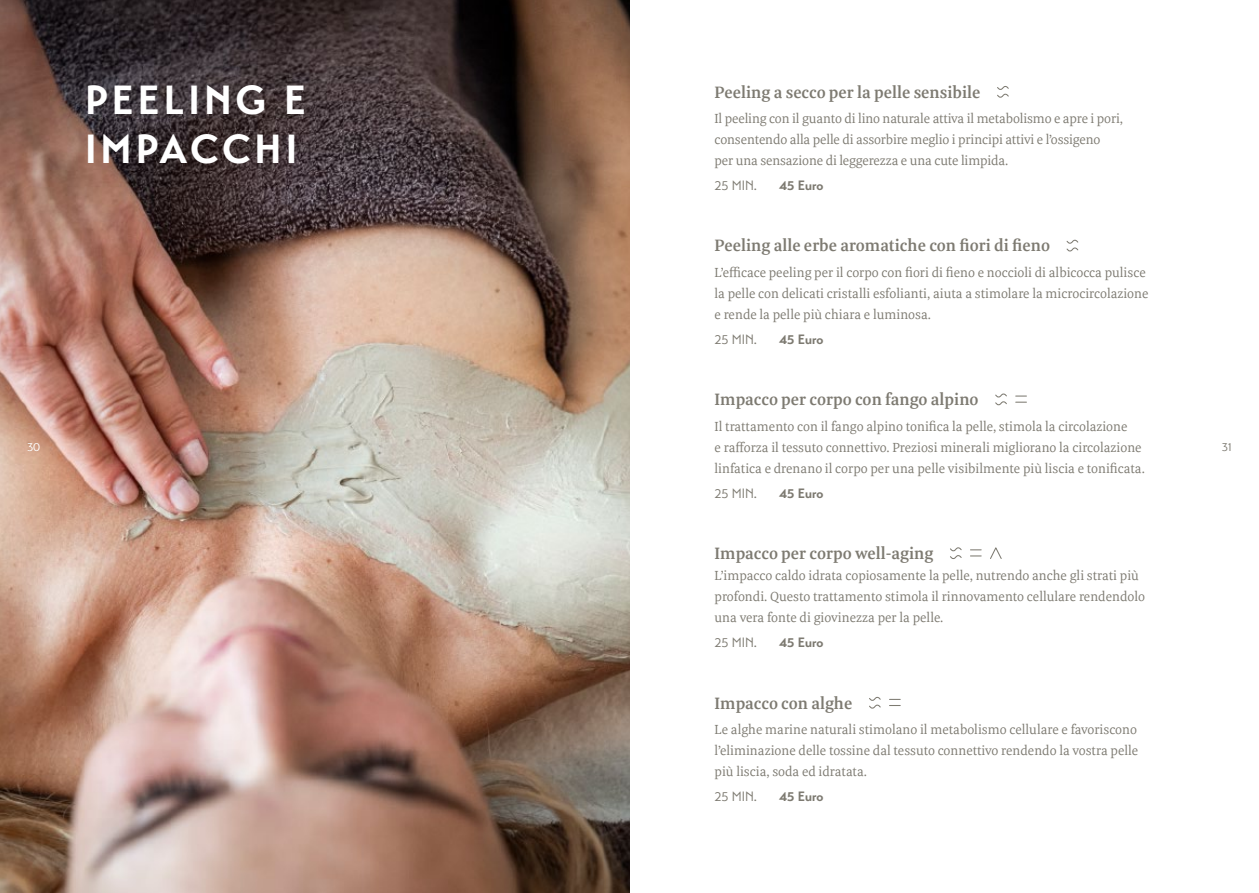
<style>
.page{position:relative;width:1259px;height:893px;background:#fff}
.page>*{position:absolute;margin:0;border:0;box-sizing:border-box;transform-origin:0 0}
.t1{font:700 40.5px/48.6px "Transat";letter-spacing:.1em;color:#fff}
.t2{font:600 16.5px "Meret Pro";color:#7d7a71}
.t3{font:13.5px/21px "Meret Pro";letter-spacing:-.005em;color:#7d7a71}
.t4{font:13.5px "Transat Standard";color:#7d7a71}
.t5{font:700 13.5px "Transat";color:#7d7a71}
.t6{font:12px "Transat Standard";color:#fff}
.t7{font:12px "Transat Standard";color:#7d7a71}
</style>
<div class="page">
<img style="left:0;top:0;width:629px;height:893px">
<svg style="left:997px;top:86px;width:12px;height:12px"></svg>
<svg style="left:1066px;top:239px;width:13px;height:13px"></svg>
<svg style="left:995px;top:393px;width:12px;height:13px"></svg>
<svg style="left:1015px;top:396px;width:11px;height:7px"></svg>
<svg style="left:950px;top:547px;width:12px;height:12px"></svg>
<svg style="left:970px;top:549px;width:11px;height:7px"></svg>
<svg style="left:990px;top:547px;width:12px;height:12px"></svg>
<svg style="left:869px;top:696px;width:12px;height:13px"></svg>
<svg style="left:889px;top:699px;width:11px;height:7px"></svg>
<h1 class="t1" style="left:85px;top:76px;width:223px">PEELING E<br>IMPACCHI</h1>
<p class="t2" style="left:714px;top:80px;width:267px">Peeling a secco per la pelle sensibile</p>
<p class="t3" style="left:714px;top:108px;width:410px">Il peeling con il guanto di lino naturale attiva il metabolismo e apre i pori, consentendo alla pelle di assorbire meglio i principi attivi e l’ossigeno<br>per una sensazione di leggerezza e una cute limpida.</p>
<p class="t4" style="left:714px;top:177px;width:44px">25 MIN.</p>
<p class="t5" style="left:779px;top:177px;width:46px">45 Euro</p>
<p class="t2" style="left:714px;top:234px;width:337px">Peeling alle erbe aromatiche con fiori di fieno</p>
<p class="t3" style="left:714px;top:262px;width:435px">L’efficace peeling per il corpo con fiori di fieno e noccioli di albicocca pulisce la pelle con delicati cristalli esfolianti, aiuta a stimolare la microcircolazione e rende la pelle più chiara e luminosa.</p>
<p class="t4" style="left:714px;top:331px;width:44px">25 MIN.</p>
<p class="t5" style="left:779px;top:331px;width:46px">45 Euro</p>
<p class="t2" style="left:714px;top:388px;width:266px">Impacco per corpo con fango alpino</p>
<p class="t3" style="left:714px;top:415px;width:432px">Il trattamento con il fango alpino tonifica la pelle, stimola la circolazione<br>e rafforza il tessuto connettivo. Preziosi minerali migliorano la circolazione linfatica e drenano il corpo per una pelle visibilmente più liscia e tonificata.</p>
<p class="t4" style="left:714px;top:485px;width:44px">25 MIN.</p>
<p class="t5" style="left:779px;top:485px;width:46px">45 Euro</p>
<p class="t6" style="left:27px;top:440px;width:15px">30</p>
<p class="t7" style="left:1221px;top:440px;width:12px">31</p>
<p class="t2" style="left:714px;top:542px;width:220px">Impacco per corpo well-aging</p>
<p class="t3" style="left:714px;top:565px;width:432px">L’impacco caldo idrata copiosamente la pelle, nutrendo anche gli strati più profondi. Questo trattamento stimola il rinnovamento cellulare rendendolo una vera fonte di giovinezza per la pelle.</p>
<p class="t4" style="left:714px;top:634px;width:44px">25 MIN.</p>
<p class="t5" style="left:779px;top:634px;width:46px">45 Euro</p>
<p class="t2" style="left:714px;top:691px;width:139px">Impacco con alghe</p>
<p class="t3" style="left:714px;top:719px;width:425px;text-align:justify">Le alghe marine naturali stimolano il metabolismo cellulare e favoriscono l’eliminazione delle tossine dal tessuto connettivo rendendo la vostra pelle più liscia, soda ed idratata.</p>
<p class="t4" style="left:714px;top:788px;width:44px">25 MIN.</p>
<p class="t5" style="left:779px;top:788px;width:46px">45 Euro</p>
</div>
